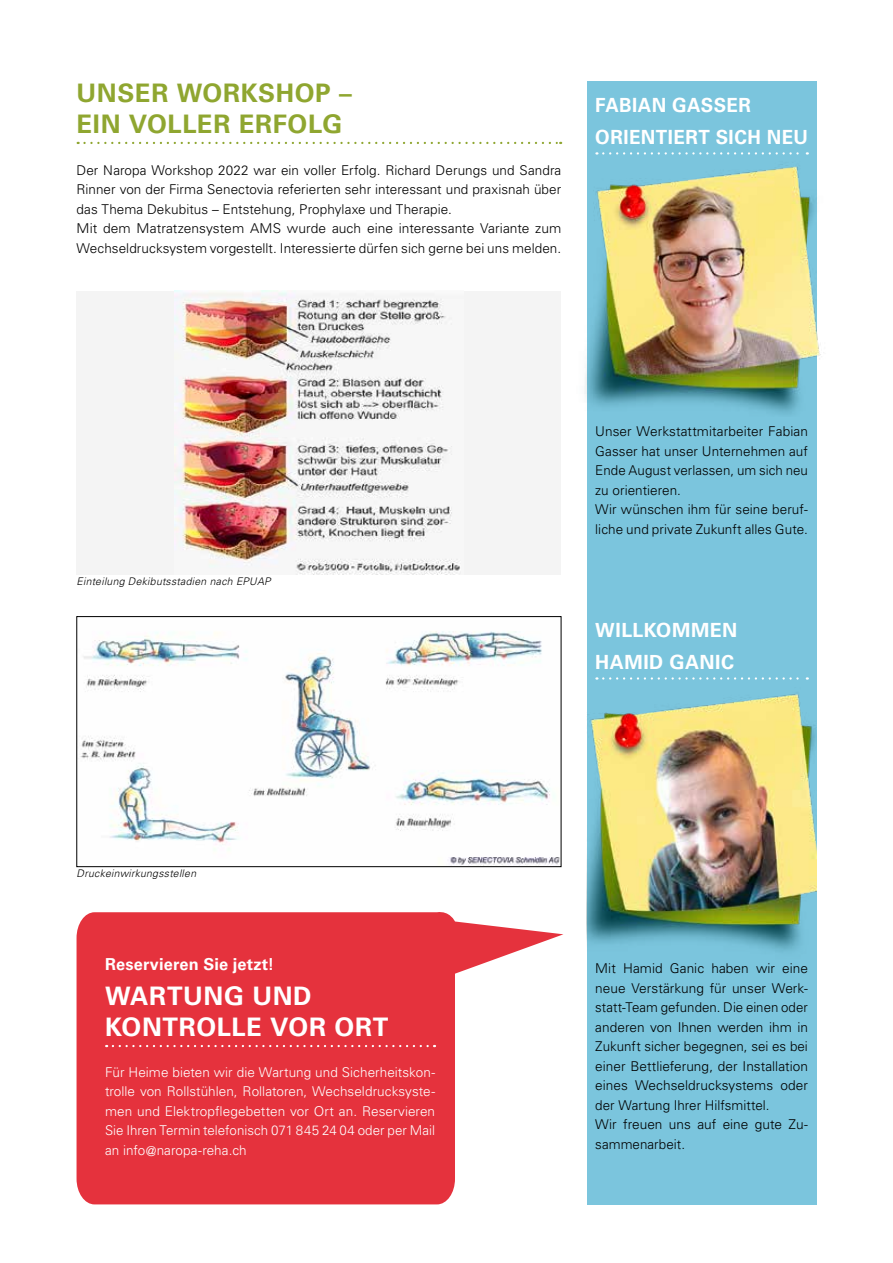
<style>
.page{position:relative;width:893px;height:1263px;background:#fff}
.page>*{position:absolute;margin:0;border:0;box-sizing:border-box;transform-origin:0 0}
.t1{font:700 25.5px/31.5px "Univers LT Std";letter-spacing:.025em;color:#8fa630}
.t2{font:700 25.5px/31.5px "Univers LT Std";letter-spacing:.025em;color:#fff}
.t3{font:700 19.5px/31.5px "Univers LT Std";letter-spacing:.025em;color:#fff;scale:.96 1}
.t4{font:700 19.5px/31.5px "Univers LT Std";letter-spacing:.025em;color:#fff}
.t5{font:700 16.5px "Univers LT Std";letter-spacing:.01em;color:#fff}
.t6{font:300 13.5px/19.5px "Univers LT Std";letter-spacing:.005em;color:#000}
.t7{font:300 13.5px/19.5px "Univers LT Std";letter-spacing:.005em;color:#fff;text-align:justify}
.t8{font:italic 300 10.5px "Univers LT Std";letter-spacing:.03em;color:#000}
</style>
<div class="page">
<div style="left:587px;top:81px;width:229px;height:1123px;background:#7bc5dd"></div>
<svg style="left:603px;top:152px;width:205px;height:2px"></svg>
<svg style="left:603px;top:677px;width:205px;height:3px"></svg>
<svg style="left:78px;top:142px;width:483px;height:2px"></svg>
<div style="left:77px;top:291px;width:484px;height:283px;background:#f4f4f4"></div>
<img style="left:175px;top:291px;width:285px;height:283px">
<img style="left:80px;top:631px;width:479px;height:234px">
<div style="left:77px;top:616px;width:484px;height:251px;border:1px solid #000"></div>
<img style="left:584px;top:154px;width:237px;height:263px">
<img style="left:587px;top:694px;width:229px;height:257px">
<svg style="left:77px;top:912px;width:486px;height:292px;fill:#e5323d"></svg>
<svg style="left:113px;top:1045px;width:322px;height:2px"></svg>
<h1 class="t1" style="left:77px;top:77px;width:277px">UNSER WORKSHOP –<br>EIN VOLLER ERFOLG</h1>
<p class="t6" style="left:77px;top:160px;width:486px">Der Naropa Workshop 2022 war ein voller Erfolg. Richard Derungs und Sandra Rinner von der Firma Senectovia referierten sehr interessant und praxisnah über das Thema Dekubitus – Entstehung, Prophylaxe und Therapie.<br>Mit dem Matratzensystem AMS wurde auch eine interessante Variante zum Wechseldrucksystem vorgestellt. Interessierte dürfen sich gerne bei uns melden.</p>
<h2 class="t3" style="left:595px;top:90px;width:223px">FABIAN GASSER<br>ORIENTIERT SICH NEU</h2>
<p class="t8" style="left:77px;top:575px;width:196px">Einteilung Dekibutsstadien nach EPUAP</p>
<p class="t6" style="left:595px;top:422px;width:214px">Unser Werkstattmitarbeiter Fabian<br>Gasser hat unser Unternehmen auf<br>Ende August verlassen, um sich neu zu orientieren.<br>Wir wünschen ihm für seine beruf&shy;liche und private Zukunft alles Gute.</p>
<h2 class="t4" style="left:595px;top:615px;width:144px">WILLKOMMEN<br>HAMID GANIC</h2>
<p class="t8" style="left:77px;top:867px;width:121px">Druckeinwirkungsstellen</p>
<p class="t5" style="left:105px;top:954px;width:171px">Reservieren Sie jetzt!</p>
<h1 class="t2" style="left:105px;top:980px;width:285px">WARTUNG UND<br>KONTROLLE VOR ORT</h1>
<p class="t7" style="left:105px;top:1062px;width:332px">Für Heime bieten wir die Wartung und Sicherheitskon&shy;trolle von Rollstühlen, Rollatoren, Wechseldrucksyste&shy;men und Elektropflegebetten vor Ort an. Reservieren Sie Ihren Termin telefonisch 071 845 24 04 oder per Mail an info@naropa-reha.ch</p>
<p class="t6" style="left:595px;top:959px;width:214px">Mit Hamid Ganic haben wir eine neue Verstärkung für unser Werk&shy;statt-Team gefunden. Die einen oder anderen von Ihnen werden ihm in<br>Zukunft sicher begegnen, sei es bei einer Bettlieferung, der Installation eines Wechseldrucksystems oder der Wartung Ihrer Hilfsmittel.<br>Wir freuen uns auf eine gute Zu&shy;sammenarbeit.</p>
</div>
